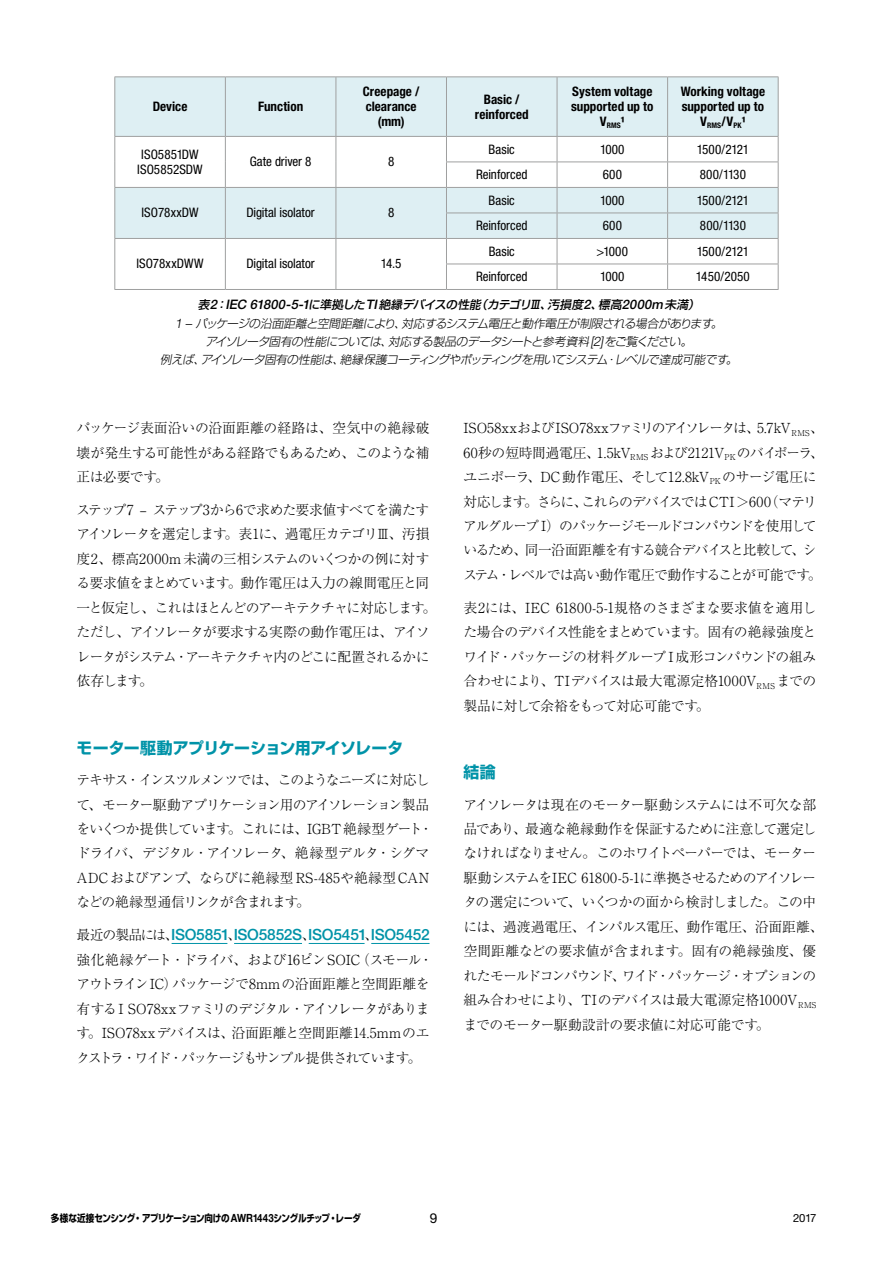
<style>
.page{position:relative;width:893px;height:1263px;background:#fff}
.page>*{position:absolute;margin:0;border:0;box-sizing:border-box;transform-origin:0 0}
.t1{font:700 15.9px "Shin Go Pro";letter-spacing:-.02em;color:#0093a8}
.t2{font:500 15.45px "Helvetica Neue LT Std";letter-spacing:-.02em;color:#0093a8}
.t3{font:300 13.8px/24.5px "Ryumin Pro";letter-spacing:-.05em;color:#000}
.t4{font:13.65px "Helvetica Neue LT Std";color:#000}
.t5{font:condensed 13.05px/14.9px "Helvetica Neue LT Std";color:#000;text-align:center}
.t6{font:700 condensed 13.05px/14.9px "Helvetica Neue LT Std";color:#000;text-align:center}
.t7{font:italic 300 11.7px/18.5px "Shin Go Pro";color:#000;text-align:center}
.t8{font:11.25px "Helvetica Neue LT Std";color:#000}
.t9{font:700 10.05px "Shin Go Pro";letter-spacing:-.04em;color:#000;scale:.85 1}
.t10{font:700 condensed 7.65px "Helvetica Neue LT Std";letter-spacing:.005em;color:#000}
.s1{font-weight:500}
.s2{font-family:"Helvetica Neue LT Std";font-weight:500;font-size:13.05px}
.s3{font-family:"Helvetica Neue LT Std";font-size:13.05px}
.s4{font-family:"Ryumin Pro";font-weight:300;font-size:13.8px;color:#000}
.s5{font-family:"Helvetica Neue LT Std";font-size:11.25px}
</style>
<div class="page">
<svg style="left:115px;top:78px;width:663px;height:160px;fill:#deeff3"></svg>
<hr style="left:114px;top:77px;width:111px;height:1px;background:#9fa0a0">
<hr style="left:114px;top:77px;width:1px;height:59px;background:#9fa0a0">
<hr style="left:225px;top:77px;width:111px;height:1px;background:#9fa0a0">
<hr style="left:225px;top:77px;width:1px;height:59px;background:#9fa0a0">
<hr style="left:336px;top:77px;width:110px;height:1px;background:#9fa0a0">
<hr style="left:336px;top:77px;width:1px;height:59px;background:#9fa0a0">
<hr style="left:446px;top:77px;width:111px;height:1px;background:#9fa0a0">
<hr style="left:446px;top:77px;width:1px;height:59px;background:#9fa0a0">
<hr style="left:557px;top:77px;width:111px;height:1px;background:#9fa0a0">
<hr style="left:557px;top:77px;width:1px;height:59px;background:#9fa0a0">
<hr style="left:668px;top:77px;width:110px;height:1px;background:#9fa0a0">
<hr style="left:667px;top:77px;width:1px;height:59px;background:#9fa0a0">
<hr style="left:778px;top:77px;width:1px;height:59px;background:#9fa0a0">
<hr style="left:114px;top:136px;width:111px;height:1px;background:#9fa0a0">
<hr style="left:225px;top:136px;width:111px;height:1px;background:#9fa0a0">
<hr style="left:336px;top:136px;width:110px;height:1px;background:#9fa0a0">
<hr style="left:446px;top:136px;width:111px;height:1px;background:#9fa0a0">
<hr style="left:557px;top:136px;width:111px;height:1px;background:#9fa0a0">
<hr style="left:668px;top:136px;width:110px;height:1px;background:#9fa0a0">
<hr style="left:446px;top:162px;width:111px;height:1px;background:#9fa0a0">
<hr style="left:557px;top:162px;width:111px;height:1px;background:#9fa0a0">
<hr style="left:668px;top:162px;width:110px;height:1px;background:#9fa0a0">
<hr style="left:114px;top:187px;width:111px;height:1px;background:#9fa0a0">
<hr style="left:225px;top:187px;width:111px;height:1px;background:#9fa0a0">
<hr style="left:336px;top:187px;width:110px;height:1px;background:#9fa0a0">
<hr style="left:446px;top:187px;width:111px;height:1px;background:#9fa0a0">
<hr style="left:557px;top:187px;width:111px;height:1px;background:#9fa0a0">
<hr style="left:668px;top:187px;width:110px;height:1px;background:#9fa0a0">
<hr style="left:446px;top:213px;width:111px;height:1px;background:#9fa0a0">
<hr style="left:557px;top:213px;width:111px;height:1px;background:#9fa0a0">
<hr style="left:668px;top:213px;width:110px;height:1px;background:#9fa0a0">
<hr style="left:114px;top:238px;width:111px;height:1px;background:#9fa0a0">
<hr style="left:225px;top:238px;width:111px;height:1px;background:#9fa0a0">
<hr style="left:336px;top:238px;width:110px;height:1px;background:#9fa0a0">
<hr style="left:446px;top:238px;width:111px;height:1px;background:#9fa0a0">
<hr style="left:557px;top:238px;width:111px;height:1px;background:#9fa0a0">
<hr style="left:668px;top:238px;width:110px;height:1px;background:#9fa0a0">
<svg style="left:114px;top:137px;width:1px;height:152px"></svg>
<svg style="left:225px;top:137px;width:1px;height:152px"></svg>
<svg style="left:336px;top:137px;width:1px;height:152px"></svg>
<hr style="left:446px;top:264px;width:111px;height:1px;background:#9fa0a0">
<svg style="left:446px;top:137px;width:1px;height:152px"></svg>
<hr style="left:557px;top:264px;width:111px;height:1px;background:#9fa0a0">
<svg style="left:557px;top:137px;width:1px;height:152px"></svg>
<hr style="left:668px;top:264px;width:110px;height:1px;background:#9fa0a0">
<svg style="left:667px;top:137px;width:1px;height:152px"></svg>
<svg style="left:778px;top:137px;width:1px;height:152px"></svg>
<hr style="left:114px;top:289px;width:111px;height:1px;background:#9fa0a0">
<hr style="left:225px;top:289px;width:111px;height:1px;background:#9fa0a0">
<hr style="left:336px;top:289px;width:110px;height:1px;background:#9fa0a0">
<hr style="left:446px;top:289px;width:111px;height:1px;background:#9fa0a0">
<hr style="left:557px;top:289px;width:111px;height:1px;background:#9fa0a0">
<hr style="left:668px;top:289px;width:110px;height:1px;background:#9fa0a0">
<hr style="left:172px;top:943px;width:55px;height:1px;background:#0093a8">
<hr style="left:234px;top:943px;width:68px;height:1px;background:#0093a8">
<hr style="left:309px;top:943px;width:56px;height:1px;background:#0093a8">
<hr style="left:371px;top:943px;width:58px;height:1px;background:#0093a8">
<p class="t6" style="left:153px;top:99px;width:36px">Device</p>
<p class="t6" style="left:258px;top:99px;width:47px">Function</p>
<p class="t6" style="left:363px;top:84px;width:58px">Creepage / clearance (mm)</p>
<p class="t6" style="left:475px;top:91px;width:55px">Basic / reinforced</p>
<p class="t6" style="left:571px;top:84px;width:84px;text-align:left">System voltage supported up to</p>
<p class="t10" style="left:600px;top:121px;width:27px"><sup>V</sup>RMS<sup>¹</sup></p>
<p class="t6" style="left:681px;top:84px;width:86px;text-align:left">Working voltage supported up to</p>
<p class="t10" style="left:700px;top:121px;width:47px"><sup>V</sup>RMS<sup>/V</sup>PK<sup>¹</sup></p>
<p class="t5" style="left:137px;top:147px;width:67px">ISO5851DW<br>ISO5852SDW</p>
<p class="t5" style="left:250px;top:154px;width:63px">Gate driver 8</p>
<p class="t5" style="left:388px;top:154px;width:8px">8</p>
<p class="t5" style="left:141px;top:205px;width:59px">ISO78xxDW</p>
<p class="t5" style="left:246px;top:205px;width:70px">Digital isolator</p>
<p class="t5" style="left:388px;top:205px;width:8px">8</p>
<p class="t5" style="left:489px;top:141px;width:28px">Basic</p>
<p class="t5" style="left:600px;top:141px;width:26px">1000</p>
<p class="t5" style="left:697px;top:141px;width:54px">1500/2121</p>
<p class="t5" style="left:476px;top:167px;width:53px">Reinforced</p>
<p class="t5" style="left:603px;top:167px;width:21px">600</p>
<p class="t5" style="left:700px;top:167px;width:48px">800/1130</p>
<p class="t5" style="left:489px;top:192px;width:28px">Basic</p>
<p class="t5" style="left:600px;top:192px;width:26px">1000</p>
<p class="t5" style="left:697px;top:192px;width:54px">1500/2121</p>
<p class="t5" style="left:476px;top:218px;width:53px">Reinforced</p>
<p class="t5" style="left:603px;top:218px;width:21px">600</p>
<p class="t5" style="left:700px;top:218px;width:48px">800/1130</p>
<p class="t5" style="left:489px;top:243px;width:28px">Basic</p>
<p class="t5" style="left:597px;top:243px;width:33px">&gt;1000</p>
<p class="t5" style="left:697px;top:243px;width:54px">1500/2121</p>
<p class="t5" style="left:476px;top:269px;width:53px">Reinforced</p>
<p class="t5" style="left:600px;top:269px;width:26px">1000</p>
<p class="t5" style="left:696px;top:269px;width:56px">1450/2050</p>
<p class="t7" style="left:160px;top:293px;width:582px"><span class="s1">表</span><span class="s2">2</span><span class="s1">：</span><span class="s2">IEC 61800-5-1</span><span class="s1">に準拠した</span><span class="s2">TI</span><span class="s1">絶縁デバイスの性能（カテゴリⅢ、汚損度</span><span class="s2">2</span><span class="s1">、標高</span><span class="s2">2000m</span><span class="s1">未満）<br></span><span class="s3">1 –</span> パッケージの沿面距離と空間距離により、対応するシステム電圧と動作電圧が制限される場合があります。<br>アイソレータ固有の性能については、対応する製品のデータシートと参考資料<span class="s3">[2]</span> をご覧ください。<br>例えば、アイソレータ固有の性能は、絶縁保護コーティングやポッティングを用いてシステム・レベルで達成可能です。</p>
<p class="t5" style="left:136px;top:256px;width:69px">ISO78xxDWW</p>
<p class="t5" style="left:246px;top:256px;width:70px">Digital isolator</p>
<p class="t5" style="left:381px;top:256px;width:22px">14.5</p>
<p class="t3" style="left:77px;top:415px;width:354px;text-align:justify">パッケージ表面沿いの沿面距離の経路は、空気中の絶縁破壊が発生する可能性がある経路でもあるため、このような補正は必要です。</p>
<p class="t3" style="left:77px;top:496px;width:361px">ステップ7 – ステップ3から6で求めた要求値すべてを満たすアイソレータを選定します。表1に、過電圧カテゴリⅢ、汚損度2、標高2000m未満の三相システムのいくつかの例に対する要求値をまとめています。動作電圧は入力の線間電圧と同一と仮定し、これはほとんどのアーキテクチャに対応します。ただし、アイソレータが要求する実際の動作電圧は、アイソレータがシステム・アーキテクチャ内のどこに配置されるかに依存します。</p>
<p class="t1" style="left:77px;top:735px;width:328px">モーター駆動アプリケーション用アイソレータ</p>
<p class="t3" style="left:77px;top:766px;width:358px">テキサス・インスツルメンツでは、このようなニーズに対応して、モーター駆動アプリケーション用のアイソレーション製品をいくつか提供しています。これには、IGBT絶縁型ゲート・ドライバ、デジタル・アイソレータ、絶縁型デルタ・シグマ<br>ADCおよびアンプ、ならびに絶縁型RS-485や絶縁型CANなどの絶縁型通信リンクが含まれます。</p>
<p class="t2" style="left:76px;top:925px;width:355px"><span class="s4">最近の製品には、</span>ISO5851<span class="s4">、</span>ISO5852S<span class="s4">、</span>ISO5451<span class="s4">、</span>ISO5452</p>
<p class="t3" style="left:77px;top:946px;width:358px">強化絶縁ゲート・ドライバ、および16ピンSOIC（スモール・アウトラインIC）パッケージで8mmの沿面距離と空間距離を有するＩSO78xxファミリのデジタル・アイソレータがあります。ISO78xxデバイスは、沿面距離と空間距離14.5mmのエクストラ・ワイド・パッケージもサンプル提供されています。</p>
<p class="t3" style="left:463px;top:415px;width:362px">ISO58xxおよびISO78xxファミリのアイソレータは、5.7kV<sub>RMS</sub>、60秒の短時間過電圧、1.5kV<sub>RMS</sub> および2121V<sub>PK</sub> のバイポーラ、ユニポーラ、DC動作電圧、そして12.8kV<sub>PK</sub>のサージ電圧に対応します。さらに、これらのデバイスでは CTI ＞600（マテリアルグループ I）のパッケージモールドコンパウンドを使用しているため、同一沿面距離を有する競合デバイスと比較して、システム・レベルでは高い動作電圧で動作することが可能です。</p>
<p class="t3" style="left:463px;top:594px;width:354px;text-align:justify">表2には、IEC 61800-5-1規格のさまざまな要求値を適用した場合のデバイス性能をまとめています。固有の絶縁強度とワイド・パッケージの材料グループ I 成形コンパウンドの組み合わせにより、TIデバイスは最大電源定格1000V<sub>RMS</sub> までの製品に対して余裕をもって対応可能です。</p>
<p class="t1" style="left:463px;top:760px;width:34px">結論</p>
<p class="t3" style="left:463px;top:791px;width:361px">アイソレータは現在のモーター駆動システムには不可欠な部品であり、最適な絶縁動作を保証するために注意して選定しなければなりません。このホワイトペーパーでは、モーター駆動システムをIEC 61800-5-1に準拠させるためのアイソレータの選定について、いくつかの面から検討しました。この中には、過渡過電圧、インパルス電圧、動作電圧、沿面距離、空間距離などの要求値が含まれます。固有の絶縁強度、優れたモールドコンパウンド、ワイド・パッケージ・オプションの組み合わせにより、TIのデバイスは最大電源定格1000V<sub>RMS</sub>までのモーター駆動設計の要求値に対応可能です。</p>
<p class="t9" style="left:51px;top:1210px;width:366px">多様な近接センシング・アプリケーション向けの<span class="s5">AWR1443</span>シングルチップ・レーダ</p>
<p class="t4" style="left:430px;top:1210px;width:9px">9</p>
<p class="t8" style="left:793px;top:1211px;width:25px">2017</p>
</div>
